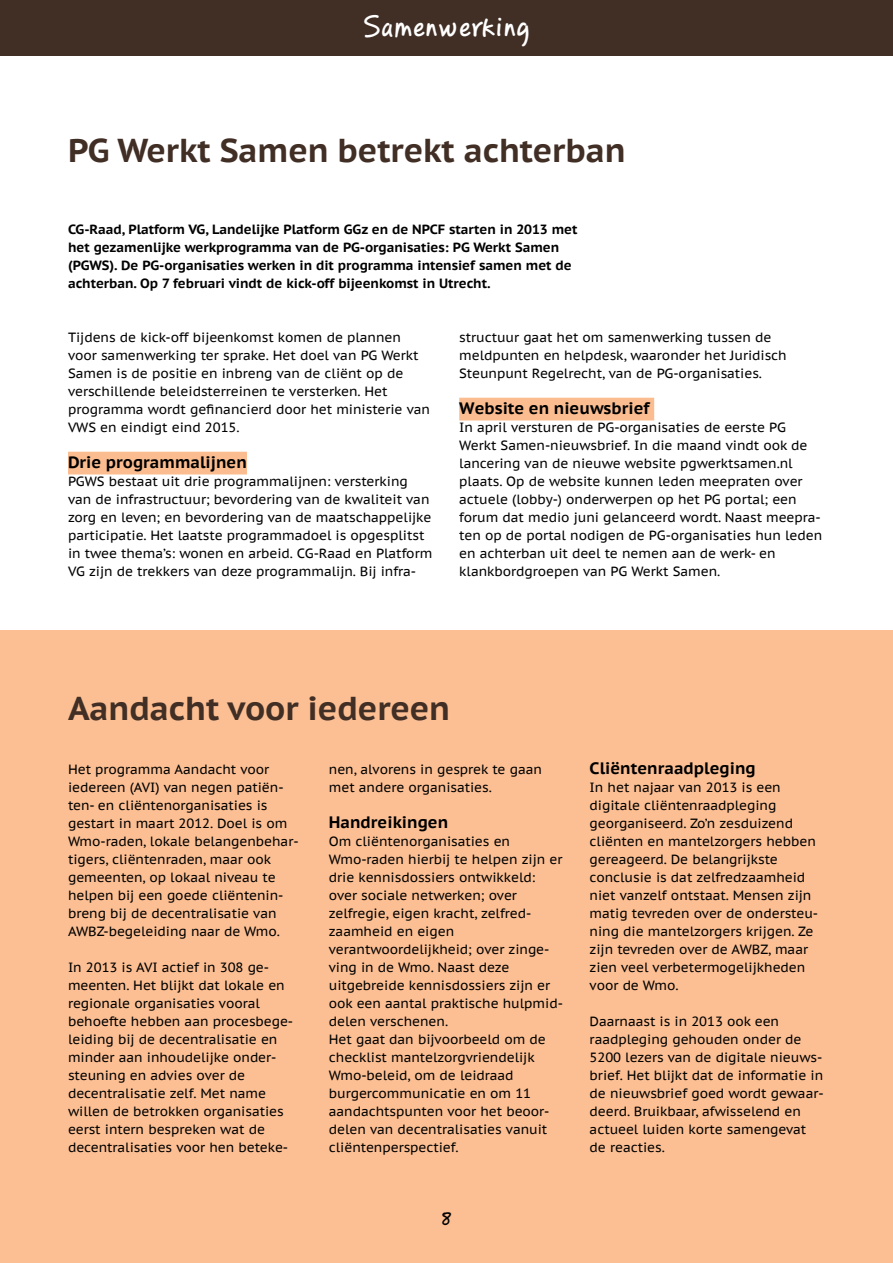
<style>
.page{position:relative;width:893px;height:1263px;background:#fff}
.page>*{position:absolute;margin:0;border:0;box-sizing:border-box;transform-origin:0 0}
.t1{font:700 33px "PT Sans Caption";letter-spacing:-.005em;color:#412e25}
.t2{font:500 30px "PF Reminder Pro";letter-spacing:.01em;color:#fff}
.t3{font:500 19.5px "PF Reminder Pro";color:#000}
.t4{font:700 16.5px "PT Sans Caption";color:#000}
.t5{font:13.35px/18px "PT Sans Caption";letter-spacing:-.005em;color:#000}
.t6{font:700 13.35px/18px "PT Sans Caption";letter-spacing:-.005em;color:#000}
</style>
<div class="page">
<div style="left:0;top:0;width:893px;height:55px;background:#412e25"></div>
<div style="left:0;top:630px;width:893px;height:633px;background:#fcbf93"></div>
<div style="left:68px;top:452px;width:179px;height:22px;background:#fbbd90"></div>
<div style="left:459px;top:398px;width:195px;height:22px;background:#fbbd90"></div>
<h2 class="t2" style="left:363px;top:8px;width:169px">Samenwerking</h2>
<h1 class="t1" style="left:68px;top:129px;width:559px">PG Werkt Samen betrekt achterban</h1>
<p class="t6" style="left:68px;top:220px;width:511px">CG-Raad, Platform VG, Landelijke Platform GGz en de NPCF starten in 2013 met het gezamenlijke werkprogramma van de PG-organisaties: PG Werkt Samen (PGWS). De PG-organisaties werken in dit programma intensief samen met de achterban. Op 7 februari vindt de kick-off bijeenkomst in Utrecht.</p>
<p class="t5" style="left:68px;top:328px;width:364px">Tijdens de kick-off bijeenkomst komen de plannen voor samenwerking ter sprake. Het doel van PG Werkt Samen is de positie en inbreng van de cliënt op de verschillende beleidsterreinen te versterken. Het programma wordt gefinancierd door het ministerie van VWS en eindigt eind 2015.</p>
<p class="t4" style="left:68px;top:451px;width:180px">Drie programmalijnen</p>
<p class="t5" style="left:68px;top:472px;width:366px">PGWS bestaat uit drie programmalijnen: versterking van de infrastructuur; bevordering van de kwaliteit van zorg en leven; en bevordering van de maatschappelijke participatie. Het laatste programmadoel is opgesplitst in twee thema’s: wonen en arbeid. CG-Raad en Platform VG zijn de trekkers van deze programmalijn. Bij infra-</p>
<p class="t5" style="left:459px;top:328px;width:329px">structuur gaat het om samenwerking tussen de meldpunten en helpdesk, waaronder het Juridisch<br>Steunpunt Regelrecht, van de PG-organisaties.</p>
<p class="t4" style="left:459px;top:397px;width:192px">Website en nieuwsbrief</p>
<p class="t5" style="left:459px;top:418px;width:365px">In april versturen de PG-organisaties de eerste PG Werkt Samen-nieuwsbrief. In die maand vindt ook de lancering van de nieuwe website pgwerktsamen.nl plaats. Op de website kunnen leden meepraten over actuele (lobby-) onderwerpen op het PG portal; een forum dat medio juni gelanceerd wordt. Naast meepra&shy;ten op de portal nodigen de PG-organisaties hun leden en achterban uit deel te nemen aan de werk- en klankbordgroepen van PG Werkt Samen.</p>
<h1 class="t1" style="left:68px;top:687px;width:384px">Aandacht voor iedereen</h1>
<p class="t5" style="left:68px;top:760px;width:232px">Het programma Aandacht voor iedereen (AVI) van negen patiën&shy;ten- en cliëntenorganisaties is gestart in maart 2012. Doel is om<br>Wmo-raden, lokale belangenbehar&shy;tigers, cliëntenraden, maar ook gemeenten, op lokaal niveau te helpen bij een goede cliëntenin&shy;breng bij de decentralisatie van<br>AWBZ-begeleiding naar de Wmo.</p>
<p class="t5" style="left:68px;top:958px;width:227px">In 2013 is AVI actief in 308 ge&shy;meenten. Het blijkt dat lokale en regionale organisaties vooral behoefte hebben aan procesbege&shy;leiding bij de decentralisatie en minder aan inhoudelijke onder&shy;steuning en advies over de decentralisatie zelf. Met name willen de betrokken organisaties eerst intern bespreken wat de decentralisaties voor hen beteke-</p>
<p class="t5" style="left:329px;top:760px;width:215px">nen, alvorens in gesprek te gaan met andere organisaties.</p>
<p class="t4" style="left:329px;top:811px;width:121px">Handreikingen</p>
<p class="t5" style="left:329px;top:832px;width:236px">Om cliëntenorganisaties en<br>Wmo-raden hierbij te helpen zijn er drie kennisdossiers ontwikkeld: over sociale netwerken; over zelfregie, eigen kracht, zelfred&shy;zaamheid en eigen verantwoordelijkheid; over zinge&shy;ving in de Wmo. Naast deze uitgebreide kennisdossiers zijn er ook een aantal praktische hulpmid&shy;delen verschenen.<br>Het gaat dan bijvoorbeeld om de checklist mantelzorgvriendelijk<br>Wmo-beleid, om de leidraad burgercommunicatie en om 11 aandachtspunten voor het beoor&shy;delen van decentralisaties vanuit cliëntenperspectief.</p>
<h3 class="t3" style="left:441px;top:1206px;width:12px">8</h3>
<p class="t4" style="left:590px;top:757px;width:168px">Cliëntenraadpleging</p>
<p class="t5" style="left:590px;top:778px;width:230px">In het najaar van 2013 is een digitale cliëntenraadpleging georganiseerd. Zo’n zesduizend cliënten en mantelzorgers hebben gereageerd. De belangrijkste conclusie is dat zelfredzaamheid niet vanzelf ontstaat. Mensen zijn matig tevreden over de ondersteu&shy;ning die mantelzorgers krijgen. Ze zijn tevreden over de AWBZ, maar zien veel verbetermogelijkheden voor de Wmo.</p>
<p class="t5" style="left:590px;top:1012px;width:235px">Daarnaast is in 2013 ook een raadpleging gehouden onder de<br>5200 lezers van de digitale nieuws&shy;brief. Het blijkt dat de informatie in de nieuwsbrief goed wordt gewaar&shy;deerd. Bruikbaar, afwisselend en actueel luiden korte samengevat de reacties.</p>
</div>
